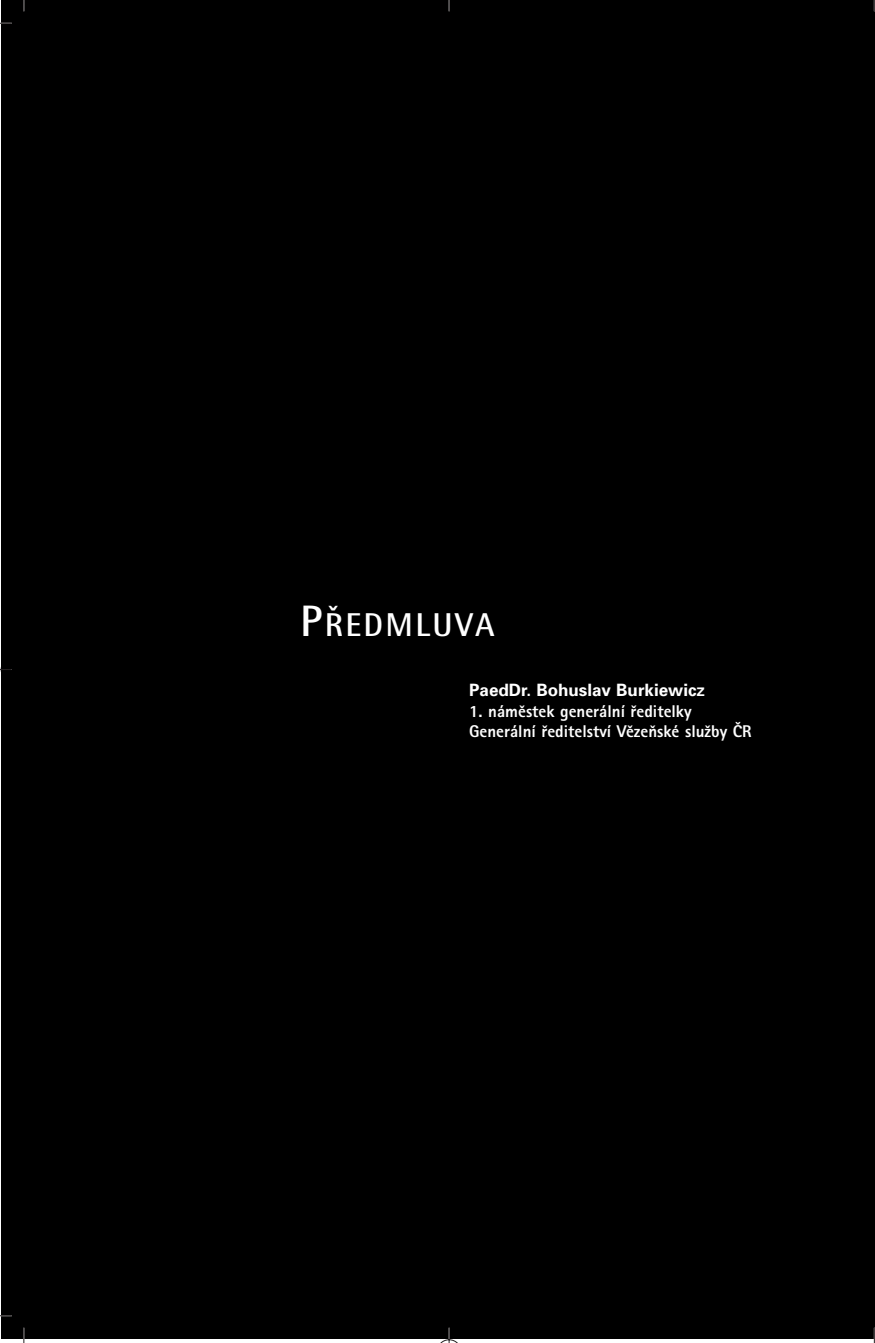
<style>
.page{position:relative;width:875px;height:1343px;background:#000}
.page>*{position:absolute;margin:0;border:0;box-sizing:border-box;transform-origin:0 0}
.t1{font:700 33px "Rotis Semi Sans CE";letter-spacing:.07em;color:#fff}
.t2{font:17px/20.6px "Rotis Sans Serif CE Extra B";color:#fff}
.t3{font:700 17px "Univers CE";color:#fff}
.s1{font-size:44px}
</style>
<div class="page">
<h1 class="t1" style="left:300px;top:613px;width:196px"><span class="s1">P</span>¤EDMLUVA</h1>
<p class="t3" style="left:469px;top:683px;width:237px">PaedDr. Bohuslav Burkiewicz</p>
<p class="t2" style="left:469px;top:702px;width:284px">1. námûstek generální fieditelky<br>Generální fieditelství VûzeÀské sluÏby âR</p>
</div>
